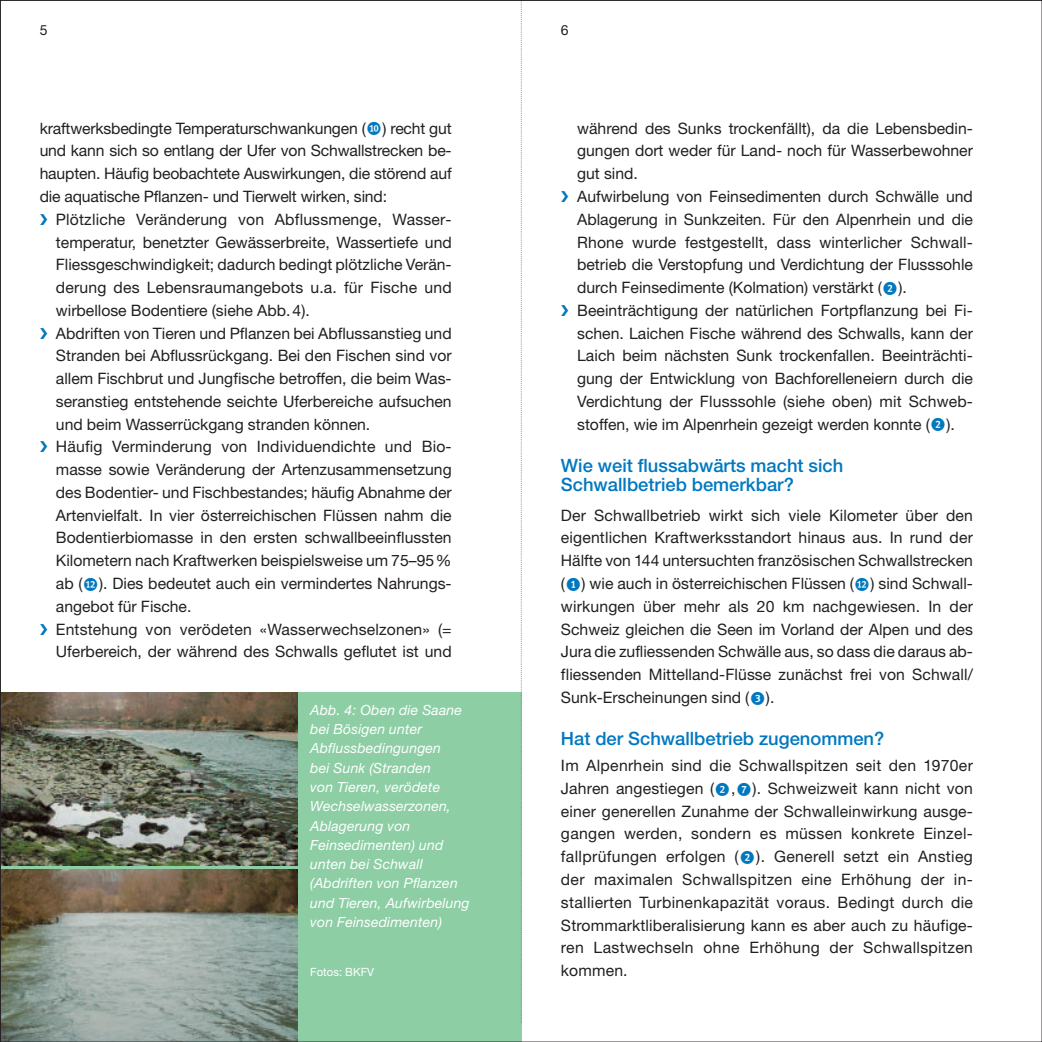
<style>
.page{position:relative;width:1042px;height:1042px;background:#fff}
.page>*{position:absolute;margin:0;border:0;box-sizing:border-box;transform-origin:0 0}
.t1{font:500 18.38px/19.2px "Helvetica Neue";color:#0078c0}
.t2{font:15.75px/22.8px "Helvetica Neue";color:#231f20;text-align:justify}
.t3{font:italic 14px/19.2px "Helvetica Neue";letter-spacing:.01em;color:#fff}
.t4{font:14px "Helvetica Neue";color:#231f20}
.t5{font:11.38px "Helvetica Neue";color:#fff}
.s1{color:#0078c0}
</style>
<div class="page">
<div style="left:0;top:692px;width:521px;height:349px;background:#8dcea5"></div>
<img style="left:2px;top:692px;width:296px;height:172px">
<img style="left:2px;top:869px;width:296px;height:170px">
<svg style="left:520px;top:3px;width:1px;height:1013px"></svg>
<p class="t4" style="left:40px;top:25px;width:9px">5</p>
<p class="t2" style="left:40px;top:118px;width:413px">kraftwerksbedingte Temperaturschwankungen ( ) recht gut und kann sich so entlang der Ufer von Schwallstrecken be&shy;haupten. Häufig beobachtete Auswirkungen, die störend auf die aquatische Pflanzen- und Tierwelt wirken, sind:</p>
<p class="t2" style="left:56px;top:209px;width:397px;text-align:left">Plötzliche Veränderung von Abflussmenge, Wasser&shy;temperatur, benetzter Gewässerbreite, Wassertiefe und Fliessgeschwindigkeit; dadurch bedingt plötzliche Verän&shy;derung des Lebensraumangebots u.a. für Fische und wirbellose Bodentiere (siehe Abb. 4).<br>Abdriften von Tieren und Pflanzen bei Abflussanstieg und Stranden bei Abflussrückgang. Bei den Fischen sind vor allem Fischbrut und Jungfische betroffen, die beim Was&shy;seranstieg entstehende seichte Uferbereiche aufsuchen und beim Wasserrückgang stranden können.<br>Häufig Verminderung von Individuendichte und Bio&shy;masse sowie Veränderung der Artenzusammensetzung des Bodentier- und Fischbestandes; häufig Abnahme der Artenvielfalt. In vier österreichischen Flüssen nahm die Bodentierbiomasse in den ersten schwallbeeinflussten Kilometern nach Kraftwerken beispielsweise um 75–95% ab ( ). Dies bedeutet auch ein vermindertes Nahrungs&shy;angebot für Fische.<br>Entstehung von verödeten «Wasserwechselzonen» (= Uferbereich, der während des Schwalls geflutet ist und</p>
<p class="t3" style="left:310px;top:701px;width:161px">Abb. 4: Oben die Saane bei Bösigen unter<br>Abflussbedingungen<br>bei Sunk (Stranden<br>von Tieren, verödete<br>Wechselwasserzonen,<br>Ablagerung von<br>Feinsedimenten) und unten bei Schwall (Abdriften von Pflanzen und Tieren, Aufwirbelung von Feinsedimenten)</p>
<p class="t5" style="left:310px;top:967px;width:65px">Fotos: BKFV</p>
<p class="t4" style="left:561px;top:25px;width:9px">6</p>
<p class="t2" style="left:577px;top:118px;width:397px;text-align:left">während des Sunks trockenfällt), da die Lebensbedin&shy;gungen dort weder für Land- noch für Wasserbewohner gut sind.<br>Aufwirbelung von Feinsedimenten durch Schwälle und Ablagerung in Sunkzeiten. Für den Alpenrhein und die Rhone wurde festgestellt, dass winterlicher Schwall&shy;betrieb die Verstopfung und Verdichtung der Flusssohle durch Feinsedimente (Kolmation) verstärkt ( ).<br>Beeinträchtigung der natürlichen Fortpflanzung bei Fi&shy;schen. Laichen Fische während des Schwalls, kann der Laich beim nächsten Sunk trockenfallen. Beeinträchti&shy;gung der Entwicklung von Bachforelleneiern durch die Verdichtung der Flusssohle (siehe oben) mit Schweb&shy;stoffen, wie im Alpenrhein gezeigt werden konnte ( ).</p>
<p class="t1" style="left:561px;top:457px;width:284px">Wie weit flussabwärts macht sich<br>Schwallbetrieb bemerkbar?</p>
<p class="t2" style="left:561px;top:505px;width:413px">Der Schwallbetrieb wirkt sich viele Kilometer über den eigentlichen Kraftwerksstandort hinaus aus. In rund der Hälfte von 144 untersuchten französischen Schwallstrecken ( ) wie auch in österreichischen Flüssen ( ) sind Schwall&shy;wirkungen über mehr als 20 km nachgewiesen. In der Schweiz gleichen die Seen im Vorland der Alpen und des Jura die zufliessenden Schwälle aus, so dass die daraus ab&shy;fliessenden Mittelland-Flüsse zunächst frei von Schwall/ Sunk-Erscheinungen sind (<span class="s1">▼</span>).</p>
<p class="t1" style="left:561px;top:730px;width:325px">Hat der Schwallbetrieb zugenommen?</p>
<p class="t2" style="left:561px;top:755px;width:413px">Im Alpenrhein sind die Schwallspitzen seit den 1970er Jahren angestiegen ( , ). Schweizweit kann nicht von einer generellen Zunahme der Schwalleinwirkung ausge&shy;gangen werden, sondern es müssen konkrete Einzel&shy;fallprüfungen erfolgen ( ). Generell setzt ein Anstieg der maximalen Schwallspitzen eine Erhöhung der in&shy;stallierten Turbinenkapazität voraus. Bedingt durch die Strommarktliberalisierung kann es aber auch zu häufige&shy;ren Lastwechseln ohne Erhöhung der Schwallspitzen kommen.</p>
</div>
